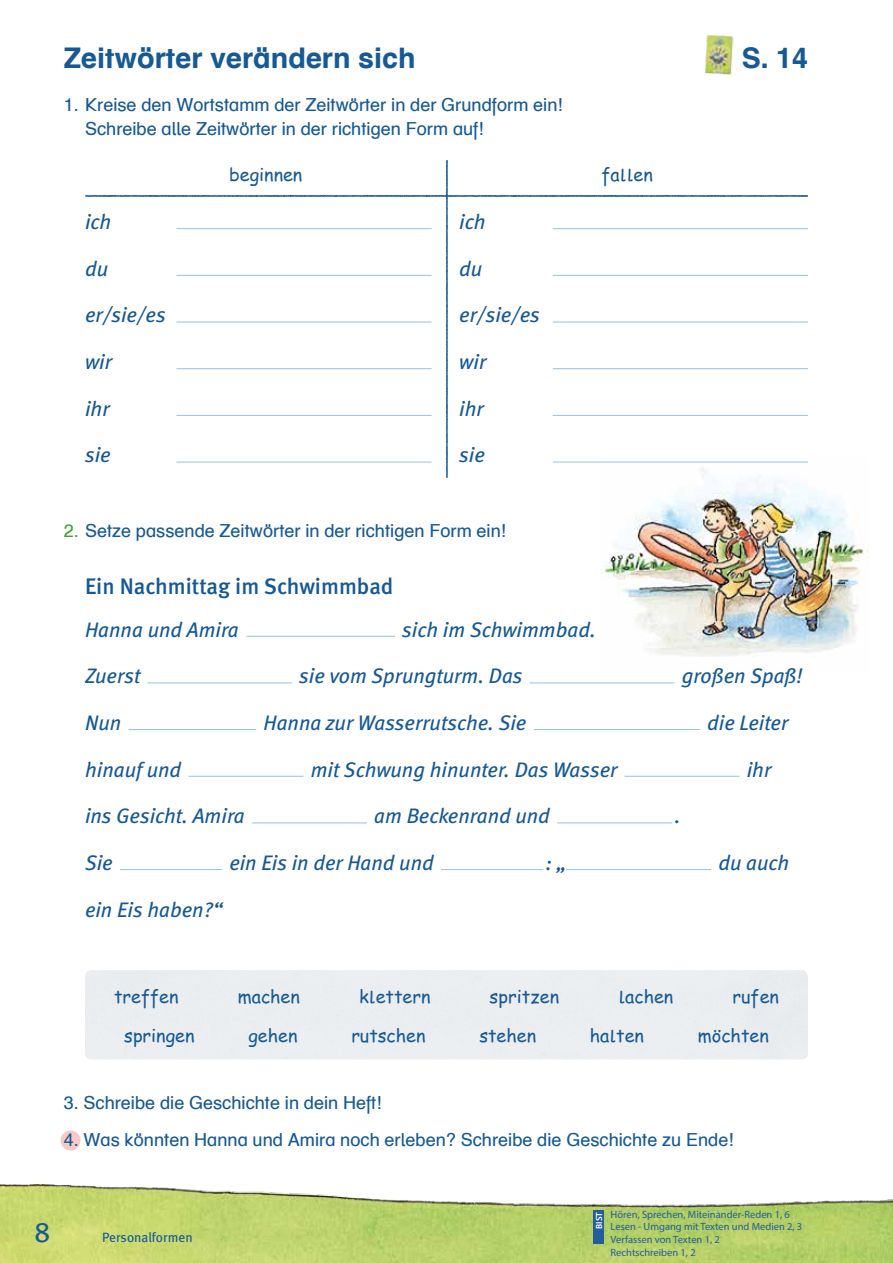
<style>
.page{position:relative;width:893px;height:1263px;background:#fff}
.page>*{position:absolute;margin:0;border:0;box-sizing:border-box;transform-origin:0 0}
.t1{font:28.5px "Schulbuch Nord OE Bold";color:#165995}
.t2{font:28.5px "Meta Book Expert";color:#165995}
.t3{font:500 22.5px "Meta";color:#165995}
.t4{font:italic 21px "Meta";color:#165995}
.t5{font:18px/24px "Schulbuch Nord OE Roman";color:#165995}
.t6{font:18px "Comic Sans MSOE";color:#165995}
.t7{font:13.5px "Meta";color:#165995}
.t8{font:10.5px/12.6px "Myriad Pro";color:#255d9c}
.t9{font:600 9px "Myriad Pro";color:#fff}
.s1{font-family:"Comic Sans BY"}
.s2{color:#3ca432}
</style>
<div class="page">
<img style="left:601px;top:461px;width:268px;height:196px">
<img style="left:0;top:1185px;width:893px;height:78px">
<div style="left:61px;top:1130px;width:20px;height:20px;background:#f9c9c8;border-radius:50%"></div>
<hr style="left:176px;top:228px;width:256px;height:1px;background:#95c0e8">
<hr style="left:176px;top:275px;width:256px;height:1px;background:#95c0e8">
<hr style="left:176px;top:322px;width:256px;height:1px;background:#95c0e8">
<hr style="left:176px;top:368px;width:256px;height:1px;background:#95c0e8">
<hr style="left:176px;top:415px;width:256px;height:1px;background:#95c0e8">
<hr style="left:176px;top:462px;width:256px;height:1px;background:#95c0e8">
<hr style="left:553px;top:228px;width:255px;height:1px;background:#95c0e8">
<hr style="left:553px;top:275px;width:255px;height:1px;background:#95c0e8">
<hr style="left:553px;top:322px;width:255px;height:1px;background:#95c0e8">
<hr style="left:553px;top:368px;width:255px;height:1px;background:#95c0e8">
<hr style="left:553px;top:415px;width:255px;height:1px;background:#95c0e8">
<hr style="left:553px;top:462px;width:255px;height:1px;background:#95c0e8">
<hr style="left:246px;top:636px;width:149px;height:1px;background:#95c0e8">
<hr style="left:147px;top:682px;width:145px;height:1px;background:#95c0e8">
<hr style="left:530px;top:682px;width:144px;height:1px;background:#95c0e8">
<hr style="left:129px;top:729px;width:127px;height:1px;background:#95c0e8">
<hr style="left:534px;top:729px;width:166px;height:1px;background:#95c0e8">
<hr style="left:189px;top:776px;width:114px;height:1px;background:#95c0e8">
<hr style="left:625px;top:776px;width:114px;height:1px;background:#95c0e8">
<hr style="left:252px;top:822px;width:115px;height:1px;background:#95c0e8">
<hr style="left:557px;top:822px;width:115px;height:1px;background:#95c0e8">
<hr style="left:120px;top:869px;width:102px;height:1px;background:#95c0e8">
<hr style="left:441px;top:869px;width:102px;height:1px;background:#95c0e8">
<hr style="left:566px;top:869px;width:145px;height:1px;background:#95c0e8">
<img style="left:705px;top:35px;width:29px;height:40px">
<hr style="left:85px;top:195px;width:723px;height:2px;background:#165995">
<hr style="left:445px;top:160px;width:3px;height:318px;background:#165995">
<div style="left:594px;top:1210px;width:10px;height:33px;background:#255d9c"></div>
<h1 class="t1" style="left:64px;top:40px;width:354px">Zeitwörter verändern sich</h1>
<h1 class="t1" style="left:742px;top:40px;width:68px">S. 14</h1>
<p class="t5" style="left:85px;top:92px;width:479px;text-indent:-21px">1. Kreise den Wortstamm der Zeitwörter in der Grundform ein!<br>Schreibe alle Zeitwörter in der richtigen Form auf!</p>
<p class="t6" style="left:229px;top:161px;width:75px">beginnen</p>
<p class="t6" style="left:601px;top:161px;width:53px">fa<span class="s1">ll</span>en</p>
<p class="t4" style="left:85px;top:209px;width:28px">ich</p>
<p class="t4" style="left:85px;top:256px;width:25px">du</p>
<p class="t4" style="left:85px;top:303px;width:82px">er/sie/es</p>
<p class="t4" style="left:85px;top:349px;width:29px">wir</p>
<p class="t4" style="left:85px;top:396px;width:26px">ihr</p>
<p class="t4" style="left:85px;top:443px;width:27px">sie</p>
<p class="t4" style="left:459px;top:209px;width:28px">ich</p>
<p class="t4" style="left:459px;top:256px;width:25px">du</p>
<p class="t4" style="left:459px;top:303px;width:82px">er/sie/es</p>
<p class="t4" style="left:459px;top:349px;width:29px">wir</p>
<p class="t4" style="left:459px;top:396px;width:26px">ihr</p>
<p class="t4" style="left:459px;top:443px;width:27px">sie</p>
<p class="t5" style="left:64px;top:519px;width:444px"><span class="s2">2.</span> Setze passende Zeitwörter in der richtigen Form ein!</p>
<p class="t3" style="left:85px;top:573px;width:310px">Ein Nachmittag im Schwimmbad</p>
<p class="t4" style="left:85px;top:617px;width:155px">Hanna und Amira</p>
<p class="t4" style="left:402px;top:617px;width:195px">sich im Schwimmbad.</p>
<p class="t4" style="left:85px;top:664px;width:57px">Zuerst</p>
<p class="t4" style="left:299px;top:664px;width:225px">sie vom Sprungturm. Das</p>
<p class="t4" style="left:682px;top:664px;width:123px">großen Spaß!</p>
<p class="t4" style="left:85px;top:710px;width:38px">Nun</p>
<p class="t4" style="left:264px;top:710px;width:264px">Hanna zur Wasserrutsche. Sie</p>
<p class="t4" style="left:707px;top:710px;width:83px">die Leiter</p>
<p class="t4" style="left:85px;top:757px;width:98px">hinauf und</p>
<p class="t4" style="left:311px;top:757px;width:308px">mit Schwung hinunter. Das Wasser</p>
<p class="t4" style="left:747px;top:757px;width:26px">ihr</p>
<p class="t4" style="left:85px;top:804px;width:161px">ins Gesicht. Amira</p>
<p class="t4" style="left:374px;top:804px;width:177px">am Beckenrand und</p>
<p class="t4" style="left:675px;top:804px;width:7px">.</p>
<p class="t4" style="left:85px;top:850px;width:29px">Sie</p>
<p class="t4" style="left:229px;top:850px;width:206px">ein Eis in der Hand und</p>
<p class="t4" style="left:546px;top:850px;width:22px">: „</p>
<p class="t4" style="left:718px;top:850px;width:72px">du auch</p>
<p class="t4" style="left:85px;top:897px;width:139px">ein Eis haben?“</p>
<p class="t6" style="left:114px;top:983px;width:66px">treffen</p>
<p class="t6" style="left:238px;top:983px;width:64px">machen</p>
<p class="t6" style="left:359px;top:983px;width:73px">k<span class="s1">l</span>ettern</p>
<p class="t6" style="left:490px;top:983px;width:71px">spritzen</p>
<p class="t6" style="left:618px;top:983px;width:57px"><span class="s1">l</span>achen</p>
<p class="t6" style="left:733px;top:983px;width:48px">rufen</p>
<p class="t6" style="left:124px;top:1022px;width:72px">springen</p>
<p class="t6" style="left:248px;top:1022px;width:51px">gehen</p>
<p class="t6" style="left:351px;top:1022px;width:76px">rutschen</p>
<p class="t6" style="left:479px;top:1022px;width:58px">stehen</p>
<p class="t6" style="left:590px;top:1022px;width:56px">ha<span class="s1">l</span>ten</p>
<p class="t6" style="left:698px;top:1022px;width:72px">möchten</p>
<p class="t5" style="left:64px;top:1090px;width:319px">3. Schreibe die Geschichte in dein Heft!</p>
<p class="t5" style="left:64px;top:1127px;width:671px">4. Was könnten Hanna und Amira noch erleben? Schreibe die Geschichte zu Ende!</p>
<h1 class="t2" style="left:34px;top:1215px;width:18px">8</h1>
<p class="t7" style="left:102px;top:1229px;width:92px">Personalformen</p>
<p class="t9" style="left:594px;top:1229px;width:18px;rotate:-90deg">BIST</p>
<p class="t8" style="left:611px;top:1208px;width:193px">Hören, Sprechen, Miteinander-Reden 1, 6<br>Lesen - Umgang mit Texten und Medien 2, 3<br>Verfassen von Texten 1, 2<br>Rechtschreiben 1, 2</p>
</div>
